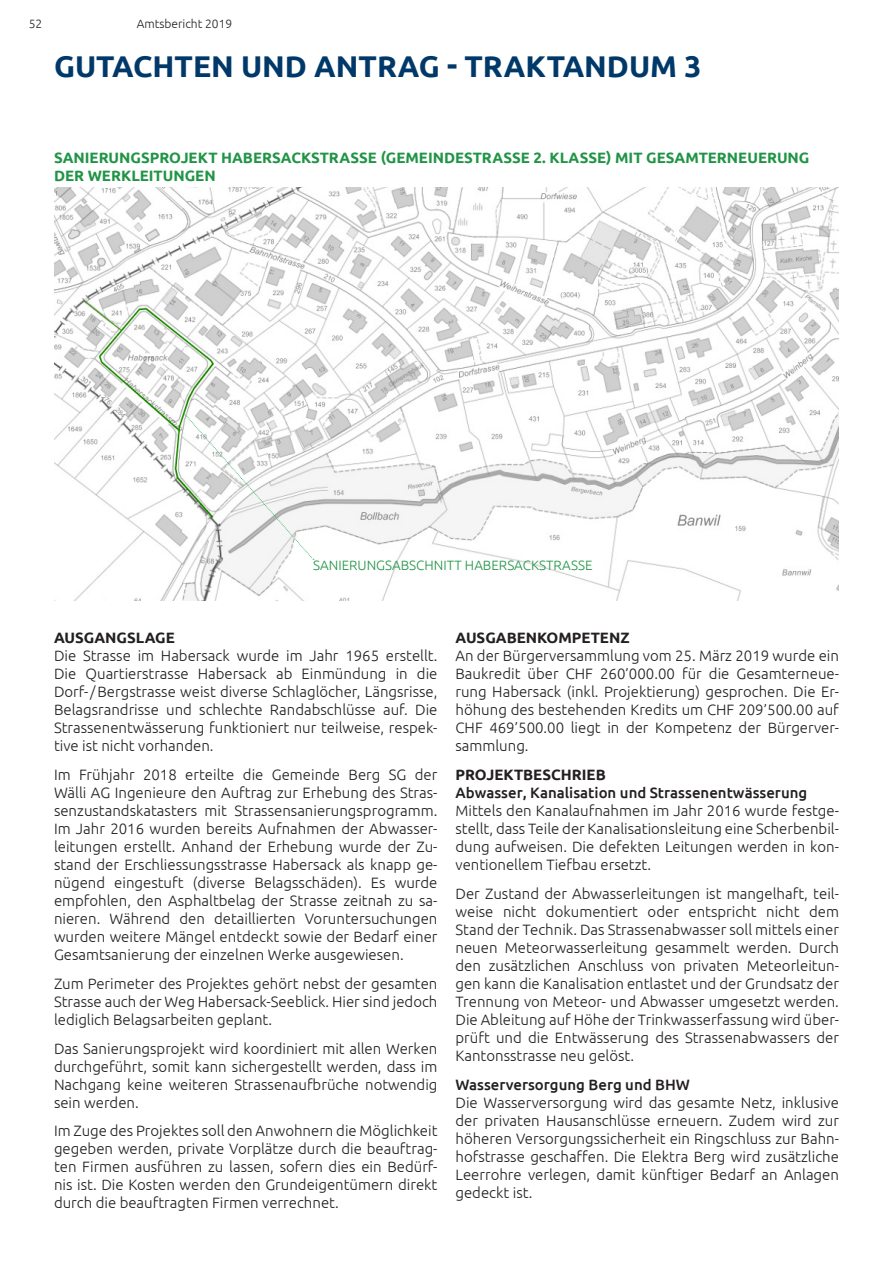
<style>
.page{position:relative;width:893px;height:1263px;background:#fff}
.page>*{position:absolute;margin:0;border:0;box-sizing:border-box;transform-origin:0 0}
.t1{font:700 30px "Ubuntu";color:#003969}
.Absatzformat_1{font:300 15px/18px "Ubuntu";color:#231f20;text-align:justify}
.Absatzformat_1-2{font:700 15px/18px "Ubuntu";color:#209446}
.Absatzformat_1-3{font:500 15px "Ubuntu";color:#231f20}
.Absatzformat_1-4{font:700 15px "Ubuntu";color:#231f20}
.t2{font:300 13.5px "Ubuntu";color:#209446}
.t3{font:300 12px "Ubuntu";color:#231f20}
</style>
<div class="page">
<img style="left:54px;top:188px;width:785px;height:412px">
<svg style="left:184px;top:412px;width:130px;height:148px"></svg>
<p class="t3" style="left:29px;top:17px;width:15px">52</p>
<p class="t3" style="left:137px;top:17px;width:97px">Amtsbericht 2019</p>
<h1 class="t1" style="left:54px;top:48px;width:649px">GUTACHTEN UND ANTRAG - TRAKTANDUM 3</h1>
<p class="Absatzformat_1-2" style="left:54px;top:148px;width:757px">SANIERUNGSPROJEKT HABERSACKSTRASSE (GEMEINDESTRASSE 2. KLASSE) MIT GESAMTERNEUERUNG<br>DER WERKLEITUNGEN</p>
<p class="t2" style="left:313px;top:557px;width:281px">SANIERUNGSABSCHNITT HABERSACKSTRASSE</p>
<p class="Absatzformat_1-4" style="left:54px;top:629px;width:122px">AUSGANGSLAGE</p>
<p class="Absatzformat_1" style="left:54px;top:646px;width:385px">Die Strasse im Habersack wurde im Jahr 1965 erstellt.<br>Die Quartierstrasse Habersack ab Einmündung in die Dorf-/Bergstrasse weist diverse Schlaglöcher, Längsrisse, Belagsrandrisse und schlechte Randabschlüsse auf. Die Strassenentwässerung funktioniert nur teilweise, respek&shy;tive ist nicht vorhanden.</p>
<p class="Absatzformat_1" style="left:54px;top:765px;width:385px">Im Frühjahr 2018 erteilte die Gemeinde Berg SG der Wälli AG Ingenieure den Auftrag zur Erhebung des Stras&shy;senzustandskatasters mit Strassensanierungsprogramm.<br>Im Jahr 2016 wurden bereits Aufnahmen der Abwasser&shy;leitungen erstellt. Anhand der Erhebung wurde der Zu&shy;stand der Erschliessungsstrasse Habersack als knapp ge&shy;nügend eingestuft (diverse Belagsschäden). Es wurde empfohlen, den Asphaltbelag der Strasse zeitnah zu sa&shy;nieren. Während den detaillierten Voruntersuchungen wurden weitere Mängel entdeckt sowie der Bedarf einer Gesamtsanierung der einzelnen Werke ausgewiesen.</p>
<p class="Absatzformat_1" style="left:54px;top:974px;width:385px">Zum Perimeter des Projektes gehört nebst der gesamten Strasse auch der Weg Habersack-Seeblick. Hier sind jedoch lediglich Belagsarbeiten geplant.</p>
<p class="Absatzformat_1" style="left:54px;top:1039px;width:385px">Das Sanierungsprojekt wird koordiniert mit allen Werken durchgeführt, somit kann sichergestellt werden, dass im Nachgang keine weiteren Strassenaufbrüche notwendig sein werden.</p>
<p class="Absatzformat_1" style="left:54px;top:1122px;width:385px">Im Zuge des Projektes soll den Anwohnern die Möglichkeit gegeben werden, private Vorplätze durch die beauftrag&shy;ten Firmen ausführen zu lassen, sofern dies ein Bedürf&shy;nis ist. Die Kosten werden den Grundeigentümern direkt durch die beauftragten Firmen verrechnet.</p>
<p class="Absatzformat_1-4" style="left:455px;top:629px;width:175px">AUSGABENKOMPETENZ</p>
<p class="Absatzformat_1" style="left:455px;top:646px;width:385px">An der Bürgerversammlung vom 25. März 2019 wurde ein Baukredit über CHF 260’000.00 für die Gesamterneue&shy;rung Habersack (inkl. Projektierung) gesprochen. Die Er&shy;höhung des bestehenden Kredits um CHF 209’500.00 auf CHF 469’500.00 liegt in der Kompetenz der Bürgerver&shy;sammlung.</p>
<p class="Absatzformat_1-4" style="left:455px;top:765px;width:152px">PROJEKTBESCHRIEB</p>
<p class="Absatzformat_1-3" style="left:455px;top:783px;width:353px">Abwasser, Kanalisation und Strassenentwässerung</p>
<p class="Absatzformat_1" style="left:455px;top:801px;width:385px">Mittels den Kanalaufnahmen im Jahr 2016 wurde festge&shy;stellt, dass Teile der Kanalisationsleitung eine Scherbenbil&shy;dung aufweisen. Die defekten Leitungen werden in kon&shy;ventionellem Tiefbau ersetzt.</p>
<p class="Absatzformat_1" style="left:455px;top:884px;width:385px">Der Zustand der Abwasserleitungen ist mangelhaft, teil&shy;weise nicht dokumentiert oder entspricht nicht dem Stand der Technik. Das Strassenabwasser soll mittels einer neuen Meteorwasserleitung gesammelt werden. Durch den zusätzlichen Anschluss von privaten Meteorleitun&shy;gen kann die Kanalisation entlastet und der Grundsatz der Trennung von Meteor- und Abwasser umgesetzt werden.<br>Die Ableitung auf Höhe der Trinkwasserfassung wird über&shy;prüft und die Entwässerung des Strassenabwassers der Kantonsstrasse neu gelöst.</p>
<p class="Absatzformat_1-3" style="left:455px;top:1075px;width:236px">Wasserversorgung Berg und BHW</p>
<p class="Absatzformat_1" style="left:455px;top:1093px;width:385px">Die Wasserversorgung wird das gesamte Netz, inklusive der privaten Hausanschlüsse erneuern. Zudem wird zur höheren Versorgungssicherheit ein Ringschluss zur Bahn&shy;hofstrasse geschaffen. Die Elektra Berg wird zusätzliche Leerrohre verlegen, damit künftiger Bedarf an Anlagen gedeckt ist.</p>
</div>
